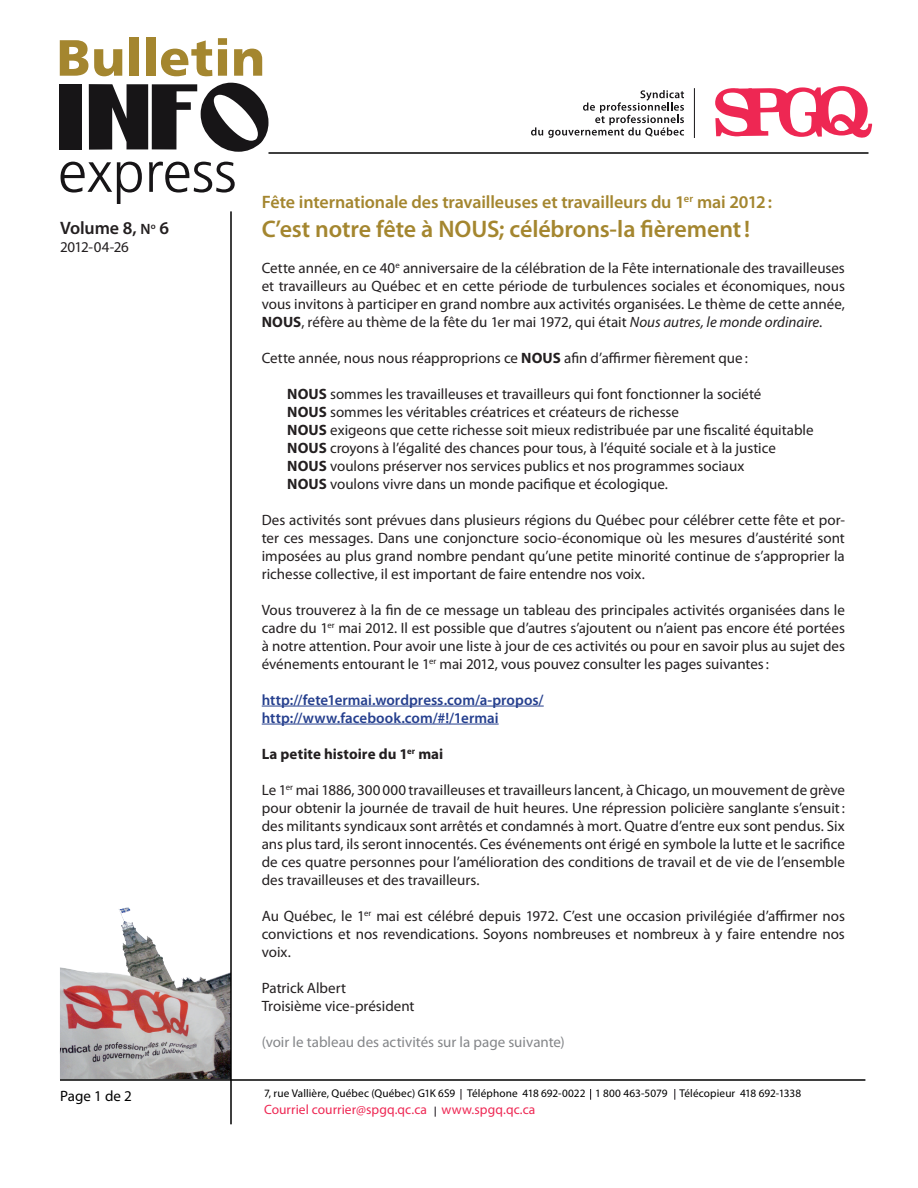
<style>
.page{position:relative;width:918px;height:1188px;background:#fff}
.page>*{position:absolute;margin:0;border:0;box-sizing:border-box;transform-origin:0 0}
.t1{font:600 24px "Myriad Pro";letter-spacing:-.005em;color:#a4862f}
.t2{font:600 18px "Myriad Pro";letter-spacing:-.005em;color:#a4862f}
.t3{font:600 18px "Myriad Pro";letter-spacing:-.005em;color:#231f20}
.t4{font:15px/18px "Myriad Pro";color:#231f20;text-align:justify}
.t5{font:600 15px/18px "Myriad Pro";color:#253f8e}
.t6{font:15px "Myriad Pro";color:#848689}
.t7{font:700 15px "Myriad Pro";letter-spacing:.005em;color:#231f20}
.t8{font:15px "Myriad Pro";color:#000}
.t9{font:13.5px "Myriad Pro";letter-spacing:.005em;color:#ee2753}
.t10{font:11.25px "Myriad Pro";letter-spacing:.01em;color:#000}
.s1{font-size:15px}
.s2{font-weight:700}
.s3{font-style:italic}
</style>
<div class="page">
<img style="left:60px;top:908px;width:170px;height:171px">
<svg style="left:715px;top:86px;width:158px;height:52px"></svg>
<svg style="left:531px;top:90px;width:153px;height:48px"></svg>
<hr style="left:694px;top:88px;width:1px;height:50px;background:#171517">
<div style="left:60px;top:84px;width:22px;height:65px;background:#171517"></div>
<svg style="left:89px;top:83px;width:179px;height:69px"></svg>
<svg style="left:61px;top:162px;width:81px;height:42px"></svg>
<svg style="left:149px;top:162px;width:86px;height:31px"></svg>
<svg style="left:60px;top:40px;width:28px;height:36px"></svg>
<svg style="left:94px;top:49px;width:28px;height:27px"></svg>
<div style="left:129px;top:38px;width:10px;height:38px;background:#a4862f"></div>
<div style="left:146px;top:38px;width:9px;height:38px;background:#a4862f"></div>
<svg style="left:161px;top:40px;width:51px;height:36px"></svg>
<svg style="left:218px;top:38px;width:9px;height:38px"></svg>
<svg style="left:234px;top:49px;width:28px;height:27px"></svg>
<hr style="left:230px;top:211px;width:2px;height:913px;background:#000">
<hr style="left:268px;top:152px;width:600px;height:2px;background:#000">
<hr style="left:60px;top:1079px;width:805px;height:2px;background:#000">
<hr style="left:262px;top:706px;width:282px;height:1px;background:#253f8e">
<hr style="left:262px;top:724px;width:237px;height:1px;background:#253f8e">
<p class="t3" style="left:60px;top:217px;width:111px">Volume 8, <span class="s1">N</span><sup>o</sup> 6</p>
<p class="t4" style="left:60px;top:238px;width:70px">2012-04-26</p>
<p class="t8" style="left:60px;top:1086px;width:73px">Page 1 de 2</p>
<p class="t2" style="left:262px;top:190px;width:512px">Fête internationale des travailleuses et travailleurs du 1<sup>er</sup> mai 2012:</p>
<h1 class="t1" style="left:262px;top:213px;width:490px">C’est notre fête à NOUS; célébrons-la fièrement!</h1>
<p class="t4" style="left:262px;top:258px;width:585px">Cette année, en ce 40<sup>e</sup> anniversaire de la célébration de la Fête internationale des travailleuses et travailleurs au Québec et en cette période de turbulences sociales et économiques, nous vous invitons à participer en grand nombre aux activités organisées. Le thème de cette année, <span class="s2">NOUS</span>, réfère au thème de la fête du 1er mai 1972, qui était <span class="s3">Nous autres, le monde ordinaire</span>.</p>
<p class="t4" style="left:262px;top:348px;width:488px">Cette année, nous nous réapproprions ce <span class="s2">NOUS</span> afin d’affirmer fièrement que :</p>
<p class="t4" style="left:287px;top:384px;width:528px;text-align:left"><span class="s2">NOUS</span> sommes les travailleuses et travailleurs qui font fonctionner la société<br><span class="s2">NOUS</span> sommes les véritables créatrices et créateurs de richesse<br><span class="s2">NOUS</span> exigeons que cette richesse soit mieux redistribuée par une fiscalité équitable <span class="s2">NOUS</span> croyons à l’égalité des chances pour tous, à l’équité sociale et à la justice <span class="s2">NOUS</span> voulons préserver nos services publics et nos programmes sociaux<br><span class="s2">NOUS</span> voulons vivre dans un monde pacifique et écologique.</p>
<p class="t4" style="left:262px;top:510px;width:585px">Des activités sont prévues dans plusieurs régions du Québec pour célébrer cette fête et por&shy;ter ces messages. Dans une conjoncture socio-économique où les mesures d’austérité sont imposées au plus grand nombre pendant qu’une petite minorité continue de s’approprier la richesse collective, il est important de faire entendre nos voix.</p>
<p class="t4" style="left:262px;top:600px;width:585px">Vous trouverez à la fin de ce message un tableau des principales activités organisées dans le cadre du 1<sup>er</sup> mai 2012. Il est possible que d’autres s’ajoutent ou n’aient pas encore été portées à notre attention. Pour avoir une liste à jour de ces activités ou pour en savoir plus au sujet des événements entourant le 1<sup>er</sup> mai 2012, vous pouvez consulter les pages suivantes:</p>
<p class="t5" style="left:262px;top:690px;width:283px">http://fete1ermai.wordpress.com/a-propos/ http://www.facebook.com/#!/1ermai</p>
<p class="t7" style="left:262px;top:744px;width:183px">La petite histoire du 1<sup>er</sup> mai</p>
<p class="t4" style="left:262px;top:780px;width:585px">Le 1<sup>er</sup> mai 1886, 300000 travailleuses et travailleurs lancent, à Chicago, un mouvement de grève pour obtenir la journée de travail de huit heures. Une répression policière sanglante s’ensuit: des militants syndicaux sont arrêtés et condamnés à mort. Quatre d’entre eux sont pendus. Six ans plus tard, ils seront innocentés. Ces événements ont érigé en symbole la lutte et le sacrifice de ces quatre personnes pour l’amélioration des conditions de travail et de vie de l’ensemble des travailleuses et des travailleurs.</p>
<p class="t4" style="left:262px;top:906px;width:585px">Au Québec, le 1<sup>er</sup> mai est célébré depuis 1972. C’est une occasion privilégiée d’affirmer nos convictions et nos revendications. Soyons nombreuses et nombreux à y faire entendre nos voix.</p>
<p class="t4" style="left:262px;top:978px;width:154px">Patrick Albert<br>Troisième vice-président</p>
<p class="t6" style="left:262px;top:1032px;width:305px">(voir le tableau des activités sur la page suivante)</p>
<p class="t10" style="left:264px;top:1087px;width:539px">7, rue Vallière, Québec (Québec) G1K 6S9 Téléphone 418 692-0022 1 800 463-5079 Télécopieur 418 692-1338</p>
<p class="t9" style="left:264px;top:1101px;width:273px">Courriel courrier@spgq.qc.ca www.spgq.qc.ca</p>
</div>
